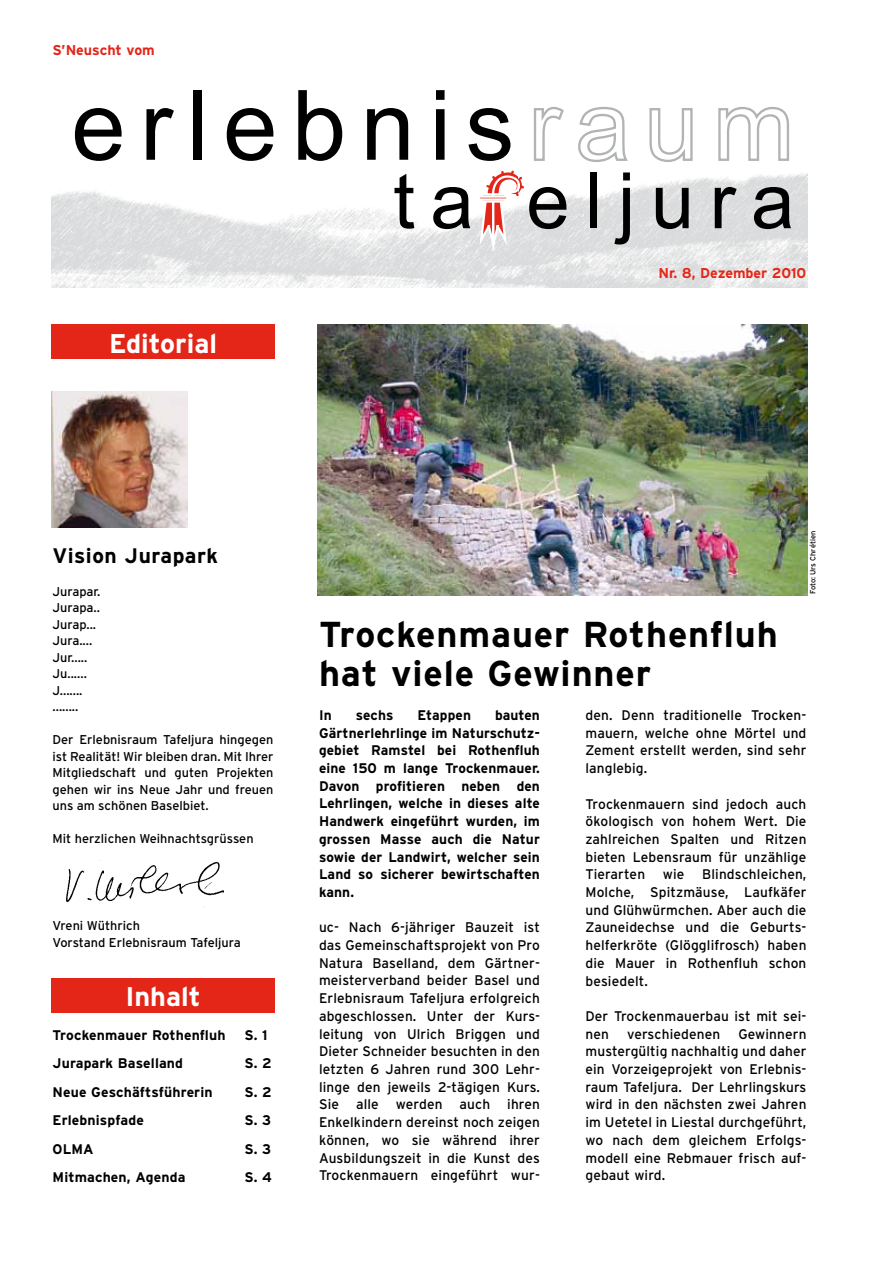
<style>
.page{position:relative;width:893px;height:1263px;background:#fff}
.page>*{position:absolute;margin:0;border:0;box-sizing:border-box;transform-origin:0 0}
.t1{font:700 36px/39px "Interstate";letter-spacing:.025em;color:#000}
.t2{font:700 27px "Interstate";color:#fff}
.t3{font:700 21px "Interstate";letter-spacing:.025em;color:#000}
.t4{font:700 14.25px "Interstate";color:#e42618}
.t5{font:13.95px/17.7px "Interstate";letter-spacing:.01em;color:#000;text-align:justify}
.t6{font:700 13.95px/17.7px "Interstate";letter-spacing:.01em;color:#000;text-align:justify}
.t7{font:12.75px/16.5px "Interstate";color:#000}
.t8{font:7.5px "Interstate";color:#000}
</style>
<div class="page">
<img style="left:51px;top:173px;width:757px;height:114px">
<svg style="left:75px;top:108px;width:47px;height:53px"></svg>
<svg style="left:146px;top:108px;width:28px;height:52px"></svg>
<div style="left:193px;top:90px;width:9px;height:70px;background:#000"></div>
<svg style="left:227px;top:108px;width:46px;height:53px"></svg>
<svg style="left:298px;top:90px;width:44px;height:71px"></svg>
<svg style="left:367px;top:108px;width:41px;height:52px"></svg>
<svg style="left:578px;top:106px;width:50px;height:56px"></svg>
<svg style="left:649px;top:108px;width:44px;height:54px"></svg>
<svg style="left:718px;top:106px;width:71px;height:55px"></svg>
<svg style="left:394px;top:174px;width:20px;height:55px"></svg>
<div style="left:590px;top:172px;width:7px;height:56px;background:#000"></div>
<svg style="left:614px;top:172px;width:16px;height:73px"></svg>
<svg style="left:656px;top:188px;width:33px;height:41px"></svg>
<svg style="left:715px;top:187px;width:22px;height:41px"></svg>
<svg style="left:754px;top:187px;width:37px;height:42px;background:#6b6b6c"></svg>
<svg style="left:433px;top:90px;width:133px;height:172px"></svg>
<div style="left:478px;top:195px;width:31px;height:6px;border:2px solid #fff"></div>
<div style="left:51px;top:325px;width:224px;height:34px;background:#e42618"></div>
<div style="left:51px;top:978px;width:224px;height:34px;background:#e42618"></div>
<img style="left:66px;top:860px;width:158px;height:48px">
<img style="left:317px;top:325px;width:491px;height:270px">
<img style="left:51px;top:391px;width:136px;height:136px">
<p class="t4" style="left:53px;top:42px;width:104px">S’Neuscht vom</p>
<h2 class="t2" style="left:109px;top:327px;width:109px">Editorial</h2>
<p class="t4" style="left:658px;top:264px;width:149px">Nr. 8, Dezember 2010</p>
<h3 class="t3" style="left:53px;top:542px;width:167px">Vision Jurapark</h3>
<p class="t7" style="left:53px;top:583px;width:50px">Jurapar.<br>Jurapa..<br>Jurap...<br>Jura....<br>Jur.....<br>Ju......<br>J....... ........</p>
<p class="t7" style="left:53px;top:731px;width:222px;text-align:justify">Der Erlebnisraum Tafeljura hingegen ist Realität! Wir bleiben dran. Mit Ihrer Mitgliedschaft und guten Projekten gehen wir ins Neue Jahr und freuen uns am schönen Baselbiet.</p>
<p class="t7" style="left:53px;top:830px;width:203px">Mit herzlichen Weihnachtsgrüssen</p>
<p class="t7" style="left:53px;top:917px;width:190px">Vreni Wüthrich<br>Vorstand Erlebnisraum Tafeljura</p>
<h2 class="t2" style="left:125px;top:980px;width:77px">Inhalt</h2>
<p class="t6" style="left:53px;top:1026px;width:174px">Trockenmauer Rothenfluh</p>
<p class="t6" style="left:245px;top:1026px;width:25px">S. 1</p>
<p class="t6" style="left:53px;top:1054px;width:132px">Jurapark Baselland</p>
<p class="t6" style="left:245px;top:1054px;width:29px">S. 2</p>
<p class="t6" style="left:53px;top:1083px;width:162px">Neue Geschäftsführerin</p>
<p class="t6" style="left:245px;top:1083px;width:29px">S. 2</p>
<p class="t6" style="left:53px;top:1111px;width:93px">Erlebnispfade</p>
<p class="t6" style="left:245px;top:1111px;width:28px">S. 3</p>
<p class="t6" style="left:53px;top:1140px;width:43px">OLMA</p>
<p class="t6" style="left:245px;top:1140px;width:28px">S. 3</p>
<p class="t6" style="left:53px;top:1168px;width:134px">Mitmachen, Agenda</p>
<p class="t6" style="left:245px;top:1168px;width:29px">S. 4</p>
<h1 class="t1" style="left:319px;top:614px;width:460px">Trockenmauer Rothenfluh hat viele Gewinner</h1>
<p class="t8" style="left:808px;top:594px;width:64px;rotate:-90deg">Foto: Urs Chrétien</p>
<p class="t6" style="left:319px;top:706px;width:222px;text-indent:176px">bauten Gärtnerlehrlinge im Naturschutz&shy;gebiet Ramstel bei Rothenfluh eine 150 m lange Trockenmauer.<br>Davon profitieren neben den Lehrlingen, welche in dieses alte Handwerk eingeführt wurden, im grossen Masse auch die Natur sowie der Landwirt, welcher sein Land so sicherer bewirtschaften kann.</p>
<p class="t5" style="left:319px;top:918px;width:222px">uc- Nach 6-jähriger Bauzeit ist das Gemeinschaftsprojekt von Pro Natura Baselland, dem Gärtner&shy;meisterverband beider Basel und Erlebnisraum Tafeljura erfolgreich abgeschlossen. Unter der Kurs&shy;leitung von Ulrich Briggen und Dieter Schneider besuchten in den letzten 6 Jahren rund 300 Lehr&shy;linge den jeweils 2-tägigen Kurs.<br>Sie alle werden auch ihren Enkelkindern dereinst noch zeigen können, wo sie während ihrer Ausbildungszeit in die Kunst des Trockenmauern eingeführt wur-</p>
<p class="t6" style="left:319px;top:706px;width:14px">In</p>
<p class="t6" style="left:356px;top:706px;width:39px">sechs</p>
<p class="t6" style="left:417px;top:706px;width:55px">Etappen</p>
<p class="t5" style="left:585px;top:706px;width:222px">den. Denn traditionelle Trocken&shy;mauern, welche ohne Mörtel und Zement erstellt werden, sind sehr langlebig.</p>
<p class="t5" style="left:585px;top:795px;width:222px">Trockenmauern sind jedoch auch ökologisch von hohem Wert. Die zahlreichen Spalten und Ritzen bieten Lebensraum für unzählige Tierarten</p>
<p class="t5" style="left:585px;top:865px;width:222px;text-indent:117px">Blindschleichen, Molche, Spitzmäuse, Laufkäfer und Glühwürmchen. Aber auch die Zauneidechse und die Geburts&shy;helferkröte (Glögglifrosch) haben die Mauer in Rothenfluh schon besiedelt.</p>
<p class="t5" style="left:585px;top:1007px;width:222px">Der Trockenmauerbau ist mit sei&shy;nen</p>
<p class="t5" style="left:663px;top:865px;width:23px">wie</p>
<p class="t5" style="left:627px;top:1025px;width:95px">verschiedenen</p>
<p class="t5" style="left:585px;top:1025px;width:222px;text-indent:153px">Gewinnern mustergültig nachhaltig und daher ein Vorzeigeprojekt von Erlebnis&shy;raum Tafeljura. Der Lehrlingskurs wird in den nächsten zwei Jahren im Uetetel in Liestal durchgeführt, wo nach dem gleichem Erfolgs&shy;modell eine Rebmauer frisch auf&shy;gebaut wird.</p>
</div>
